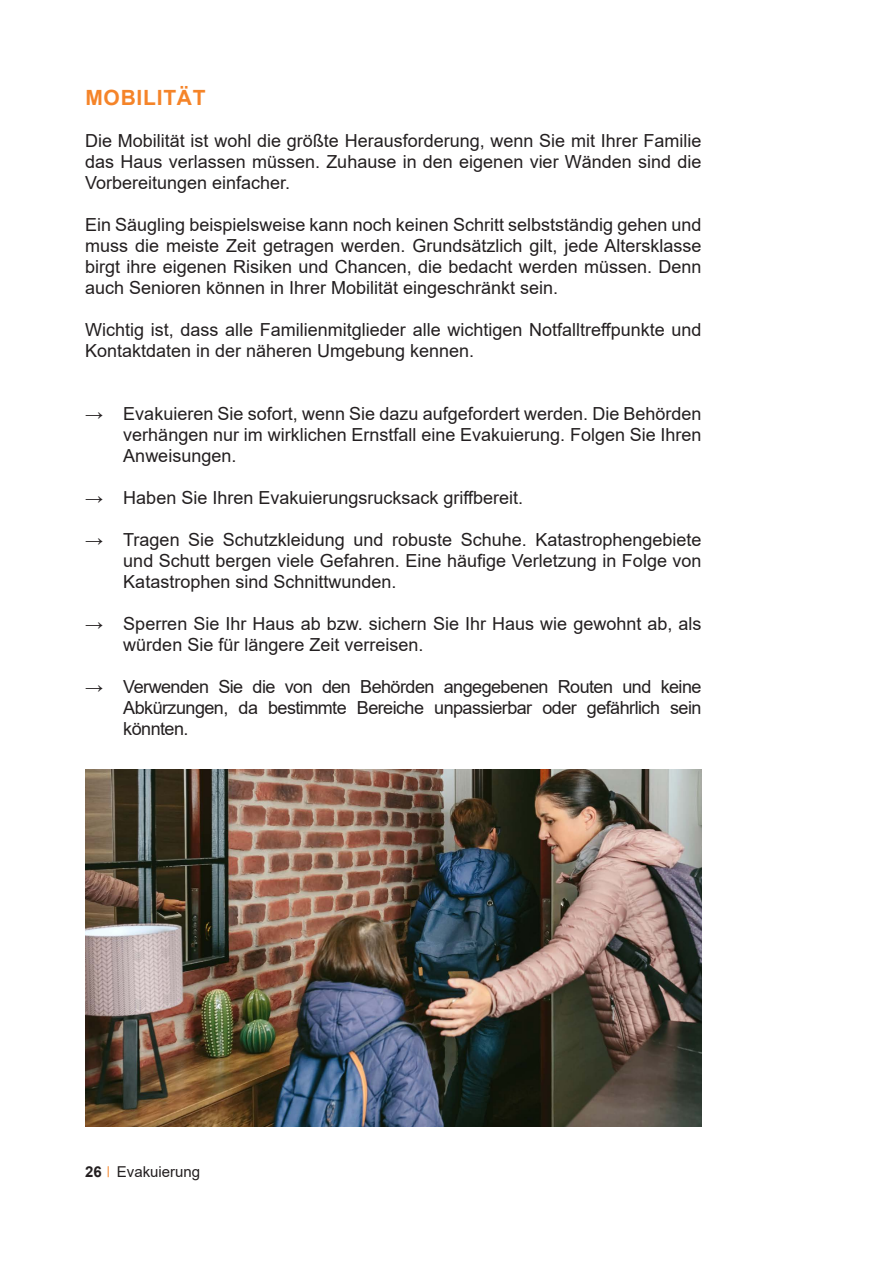
<style>
.page{position:relative;width:893px;height:1263px;background:#fff}
.page>*{position:absolute;margin:0;border:0;box-sizing:border-box;transform-origin:0 0}
.Fließtext{font:700 21px "Arial";letter-spacing:.035em;color:#f58429}
.Fließtext-2{font:18px/21px "Arial";color:#231f20;text-align:justify}
.t1{font:15px "Arial";color:#231f20}
.s1{font-weight:700}
</style>
<div class="page">
<img style="left:85px;top:770px;width:617px;height:357px">
<p class="Fließtext" style="left:85px;top:83px;width:122px">MOBILITÄT</p>
<p class="Fließtext-2" style="left:85px;top:130px;width:618px">Die Mobilität ist wohl die größte Herausforderung, wenn Sie mit Ihrer Familie das Haus verlassen müssen. Zuhause in den eigenen vier Wänden sind die Vorbereitungen einfacher.</p>
<p class="Fließtext-2" style="left:85px;top:214px;width:618px">Ein Säugling beispielsweise kann noch keinen Schritt selbstständig gehen und muss die meiste Zeit getragen werden. Grundsätzlich gilt, jede Altersklasse birgt ihre eigenen Risiken und Chancen, die bedacht werden müssen. Denn auch Senioren können in Ihrer Mobilität eingeschränkt sein.</p>
<p class="Fließtext-2" style="left:85px;top:319px;width:618px">Wichtig ist, dass alle Familienmitglieder alle wichtigen Notfalltreffpunkte und<br>Kontaktdaten in der näheren Umgebung kennen.</p>
<p class="Fließtext-2" style="left:123px;top:403px;width:580px;text-indent:-38px">→ Evakuieren Sie sofort, wenn Sie dazu aufgefordert werden. Die Behörden verhängen nur im wirklichen Ernstfall eine Evakuierung. Folgen Sie Ihren Anweisungen.</p>
<p class="Fließtext-2" style="left:85px;top:487px;width:440px">→ Haben Sie Ihren Evakuierungsrucksack griffbereit.</p>
<p class="Fließtext-2" style="left:123px;top:529px;width:580px;text-indent:-38px">→ Tragen Sie Schutzkleidung und robuste Schuhe. Katastrophengebiete und Schutt bergen viele Gefahren. Eine häufige Verletzung in Folge von Katastrophen sind Schnittwunden.</p>
<p class="Fließtext-2" style="left:123px;top:613px;width:580px;text-indent:-38px">→ Sperren Sie Ihr Haus ab bzw. sichern Sie Ihr Haus wie gewohnt ab, als würden Sie für längere Zeit verreisen.</p>
<p class="Fließtext-2" style="left:123px;top:676px;width:580px;text-indent:-38px">→ Verwenden Sie die von den Behörden angegebenen Routen und keine Abkürzungen, da bestimmte Bereiche unpassierbar oder gefährlich sein könnten.</p>
<p class="t1" style="left:85px;top:1161px;width:117px"><span class="s1">26</span> Evakuierung</p>
</div>
